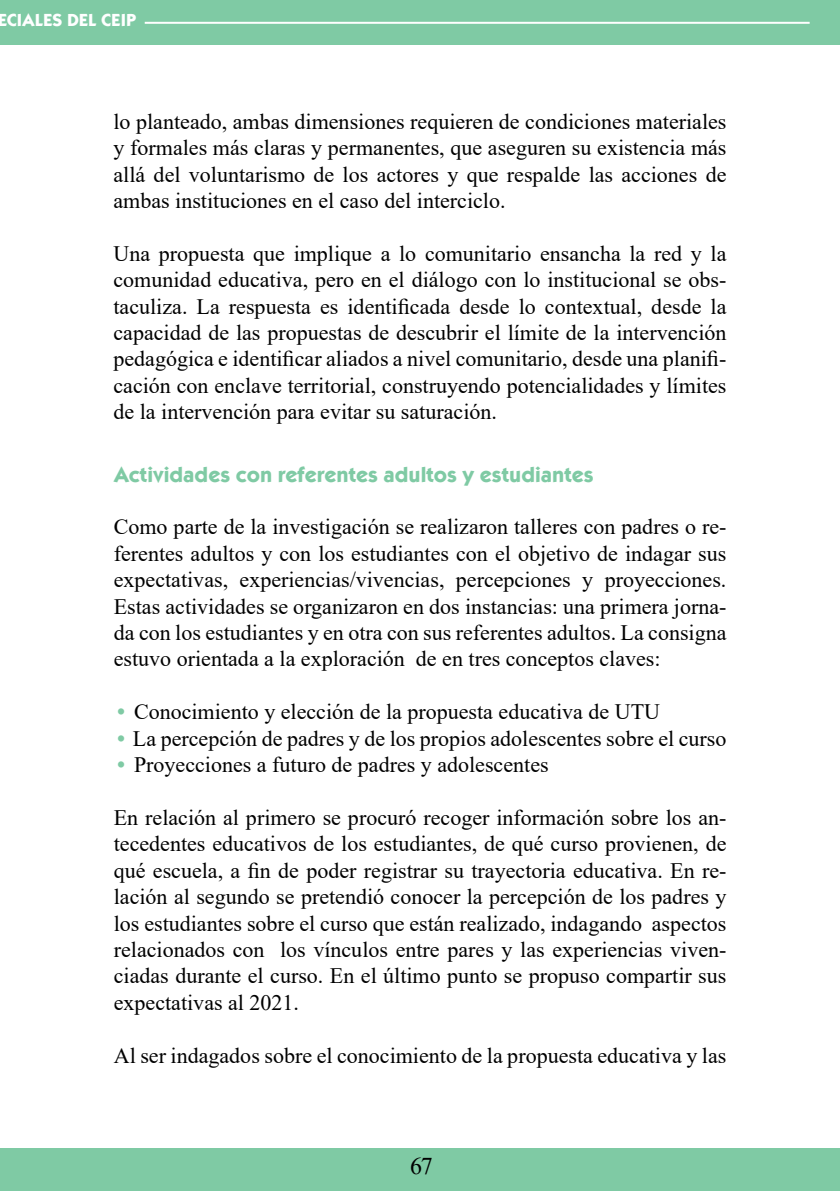
<style>
.page{position:relative;width:840px;height:1191px;background:#fff}
.page>*{position:absolute;margin:0;border:0;box-sizing:border-box;transform-origin:0 0}
.t1{font:24px "Times New Roman";color:#000}
.t2{font:22px/26.4px "Times New Roman";color:#000;text-align:justify}
.t3{font:700 22px "Kabel Itc TEE";color:#7fcaa4}
.t4{font:700 18px "Kabel Itc TEE";color:#fff}
.s1{font-family:"Kabel Itc TEE";font-weight:700;color:#7fcaa4}
</style>
<div class="page">
<div style="left:0;top:0;width:839px;height:45px;background:#7fcaa4"></div>
<div style="left:0;top:1148px;width:839px;height:43px;background:#7fcaa4"></div>
<hr style="left:145px;top:22px;width:664px;height:2px;background:#fff">
<p class="t4" style="left:-3px;top:10px;width:140px">ECIALES DEL CEIP</p>
<p class="t2" style="left:113px;top:107px;width:614px">lo planteado, ambas dimensiones requieren de condiciones materiales y formales más claras y permanentes, que aseguren su existencia más allá del voluntarismo de los actores y que respalde las acciones de ambas instituciones en el caso del interciclo.</p>
<p class="t2" style="left:113px;top:239px;width:614px">Una propuesta que implique a lo comunitario ensancha la red y la comunidad educativa, pero en el diálogo con lo institucional se obs&shy;taculiza. La respuesta es identificada desde lo contextual, desde la capacidad de las propuestas de descubrir el límite de la intervención pedagógica e identificar aliados a nivel comunitario, desde una planifi&shy;cación con enclave territorial, construyendo potencialidades y límites de la intervención para evitar su saturación.</p>
<p class="t3" style="left:114px;top:461px;width:481px">Actividades con referentes adultos y estudiantes</p>
<p class="t2" style="left:114px;top:513px;width:614px">Como parte de la investigación se realizaron talleres con padres o re&shy;ferentes adultos y con los estudiantes con el objetivo de indagar sus expectativas, experiencias/vivencias, percepciones y proyecciones.<br>Estas actividades se organizaron en dos instancias: una primera jorna&shy;da con los estudiantes y en otra con sus referentes adultos. La consigna estuvo orientada a la exploración de en tres conceptos claves:</p>
<p class="t2" style="left:114px;top:698px;width:547px"><span class="s1">•</span> Conocimiento y elección de la propuesta educativa de UTU</p>
<p class="t2" style="left:114px;top:724px;width:613px"><span class="s1">•</span> La percepción de padres y de los propios adolescentes sobre el curso</p>
<p class="t2" style="left:114px;top:751px;width:436px"><span class="s1">•</span> Proyecciones a futuro de padres y adolescentes</p>
<p class="t2" style="left:114px;top:803px;width:613px">En relación al primero se procuró recoger información sobre los an&shy;tecedentes educativos de los estudiantes, de qué curso provienen, de qué escuela, a fin de poder registrar su trayectoria educativa. En re&shy;lación al segundo se pretendió conocer la percepción de los padres y los estudiantes sobre el curso que están realizado, indagando aspectos relacionados con los vínculos entre pares y las experiencias viven&shy;ciadas durante el curso. En el último punto se propuso compartir sus expectativas al 2021.</p>
<p class="t2" style="left:114px;top:1041px;width:613px">Al ser indagados sobre el conocimiento de la propuesta educativa y las</p>
<p class="t1" style="left:410px;top:1149px;width:24px">67</p>
</div>
